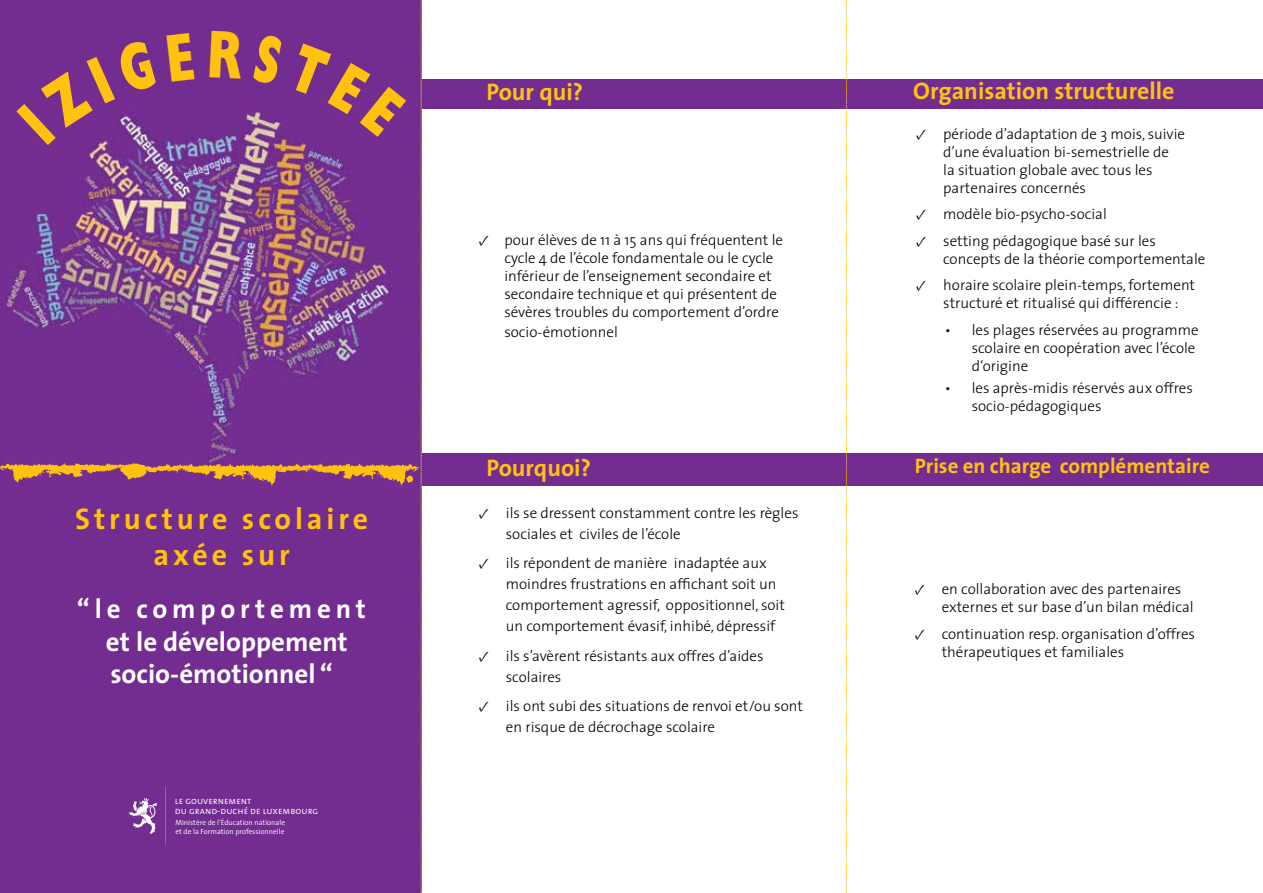
<style>
.page{position:relative;width:1263px;height:893px;background:#fff}
.page>*{position:absolute;margin:0;border:0;box-sizing:border-box;transform-origin:0 0}
.t1{font:700 30px/36px "The Sans";letter-spacing:.13em;color:#ffc20e;text-align:center}
.t2{font:700 27px/32.4px "The Sans";color:#fff;text-align:center}
.t3{font:700 24px "The Sans";color:#ffc20e}
.t4{font:700 21px "The Sans";color:#ffc20e}
.t5{font:300 15px/18px "The Sans";color:#000}
.t6{font:9.75px "The Sans Semi Light Caps";color:#fff}
.t7{font:300 7.35px/8.6px "The Sans";color:#fff}
.s1{font-family:"Minion Pro";font-weight:400}
</style>
<div class="page">
<div style="left:416px;top:79px;width:847px;height:29px;background:#732d91"></div>
<div style="left:410px;top:454px;width:853px;height:32px;background:#732d91"></div>
<svg style="left:846px;top:0;width:1px;height:893px"></svg>
<svg style="left:0;top:0;width:422px;height:893px;background:#793790"></svg>
<h1 class="t1" style="left:75px;top:500px;width:295px">Structure scolaire axée sur</h1>
<h2 class="t2" style="left:77px;top:592px;width:291px">“le comportement et le développement socio-émotionnel “</h2>
<p class="t6" style="left:175px;top:793px;width:78px">le gouvernement</p>
<p class="t7" style="left:175px;top:818px;width:111px">Ministère de l’Éducation nationale et de la Formation professionnelle</p>
<p class="t6" style="left:175px;top:803px;width:145px">du grand-duché de luxembourg</p>
<h3 class="t3" style="left:486px;top:71px;width:98px">Pour qui?</h3>
<p class="t5" style="left:504px;top:231px;width:280px;text-indent:-26px"><span class="s1">✓</span> pour élèves de 11 à 15 ans qui fréquentent le cycle 4 de l’école fondamentale ou le cycle inférieur de l’enseignement secondaire et secondaire technique et qui présentent de sévères troubles du comportement d’ordre</p>
<p class="t5" style="left:504px;top:322px;width:115px">socio-émotionnel</p>
<h3 class="t3" style="left:486px;top:447px;width:106px">Pourquoi?</h3>
<p class="t5" style="left:506px;top:502px;width:294px;line-height:21px;text-indent:-27px"><span class="s1">✓</span> ils se dressent constamment contre les règles sociales et civiles de l’école</p>
<p class="t5" style="left:506px;top:552px;width:281px;line-height:21px;text-indent:-27px"><span class="s1">✓</span> ils répondent de manière inadaptée aux moindres frustrations en affichant soit un comportement agressif, oppositionnel, soit un comportement évasif, inhibé, dépressif</p>
<p class="t5" style="left:506px;top:645px;width:259px;line-height:21px;text-indent:-27px"><span class="s1">✓</span> ils s’avèrent résistants aux offres d’aides scolaires</p>
<p class="t5" style="left:506px;top:695px;width:298px;line-height:21px;text-indent:-27px"><span class="s1">✓</span> ils ont subi des situations de renvoi et/ou sont en risque de décrochage scolaire</p>
<h3 class="t3" style="left:913px;top:71px;width:263px">Organisation structurelle</h3>
<p class="t5" style="left:943px;top:124px;width:243px;text-indent:-27px"><span class="s1">✓</span> période d’adaptation de 3 mois, suivie d’une évaluation bi-semestrielle de<br>la situation globale avec tous les partenaires concernés</p>
<p class="t5" style="left:916px;top:205px;width:192px"><span class="s1">✓</span> modèle bio-psycho-social</p>
<p class="t5" style="left:943px;top:231px;width:264px;text-indent:-27px"><span class="s1">✓</span> setting pédagogique basé sur les concepts de la théorie comportementale</p>
<p class="t5" style="left:943px;top:276px;width:253px;text-indent:-27px"><span class="s1">✓</span> horaire scolaire plein-temps, fortement structuré et ritualisé qui différencie :</p>
<p class="t5" style="left:972px;top:320px;width:229px;text-indent:-27px">• les plages réservées au programme scolaire en coopération avec l’école d‘origine</p>
<p class="t5" style="left:972px;top:378px;width:223px;text-indent:-27px">• les après-midis réservés aux offres socio-pédagogiques</p>
<h3 class="t4" style="left:915px;top:448px;width:297px">Prise en charge complémentaire</h3>
<p class="t5" style="left:942px;top:580px;width:253px;text-indent:-27px"><span class="s1">✓</span> en collaboration avec des partenaires externes et sur base d’un bilan médical</p>
<p class="t5" style="left:942px;top:624px;width:255px;text-indent:-27px"><span class="s1">✓</span> continuation resp. organisation d’offres thérapeutiques et familiales</p>
</div>
